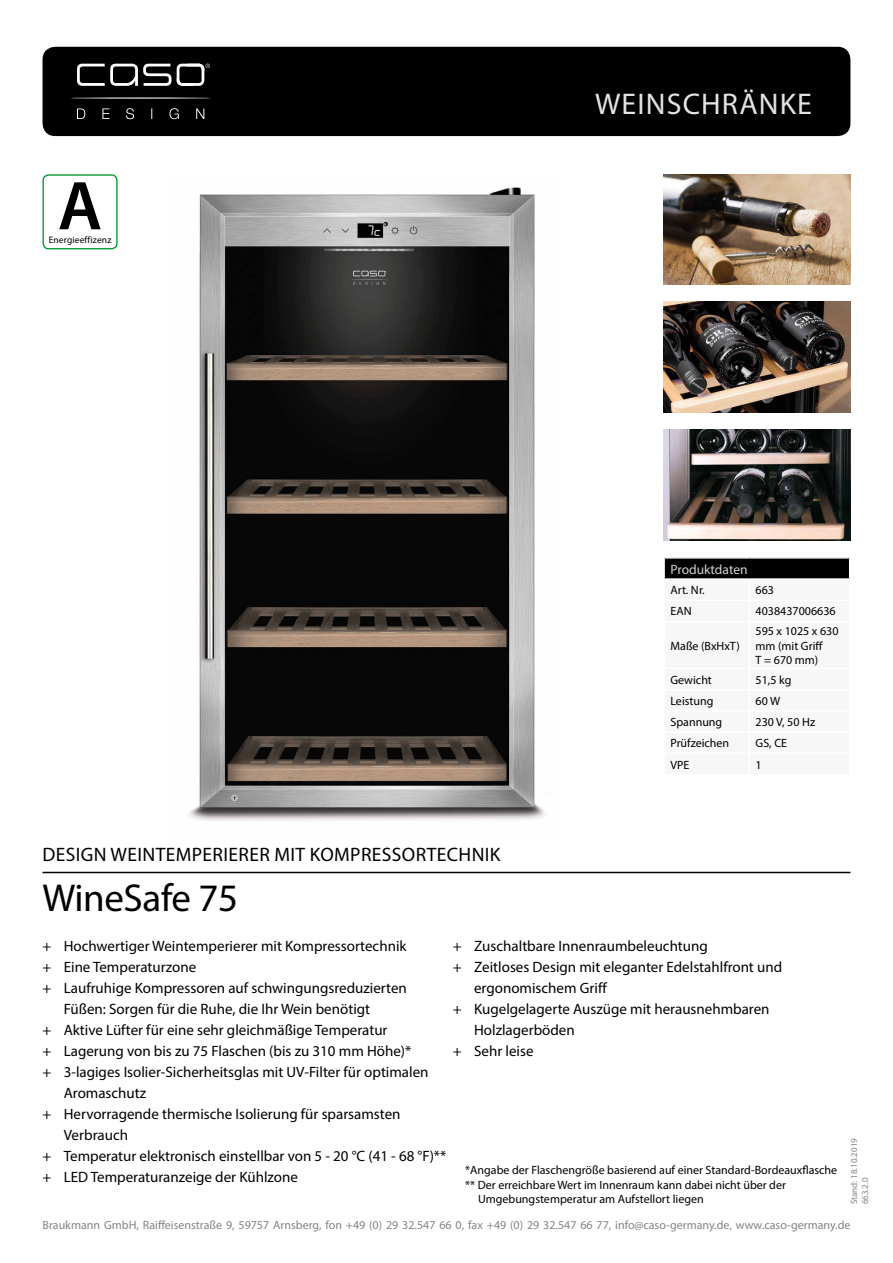
<style>
.page{position:relative;width:893px;height:1263px;background:#fff}
.page>*{position:absolute;margin:0;border:0;box-sizing:border-box;transform-origin:0 0}
.t1{font:600 69.6px "Myriad Pro";color:#000}
.t2{font:39px "Myriad Pro";letter-spacing:-.01em;color:#000}
.t3{font:30px "Myriad Pro";letter-spacing:.04em;color:#e3e3e3}
.t4{font:19.5px "Myriad Pro";letter-spacing:.02em;color:#000}
.t5{font:15px "Myriad Pro";color:#000}
.t6{font:13.5px "Myriad Pro";color:#d2d2d2}
.t7{font:12px/14.4px "Myriad Pro";color:#000}
.t8{font:12px "Myriad Pro";color:#848484}
.t9{font:9.45px "Myriad Pro";letter-spacing:.02em;color:#000}
.t10{font:9px/10.8px "Myriad Pro";color:#848484}
</style>
<div class="page">
<hr style="left:43px;top:872px;width:807px;height:1px;background:#000">
<div style="left:43px;top:47px;width:807px;height:89px;background:#000;border-radius:13px"></div>
<img style="left:189px;top:187px;width:356px;height:634px">
<div style="left:43px;top:174px;width:75px;height:75px;border:1px solid #009a2f;border-radius:5px"></div>
<img style="left:663px;top:429px;width:187px;height:111px">
<hr style="left:70px;top:97px;width:141px;height:2px;background:#fff;border-radius:50%">
<svg style="left:77px;top:64px;width:133px;height:22px"></svg>
<svg style="left:77px;top:108px;width:127px;height:11px"></svg>
<img style="left:663px;top:302px;width:187px;height:110px">
<img style="left:663px;top:174px;width:187px;height:111px">
<div style="left:664px;top:559px;width:186px;height:20px;background:#000"></div>
<h1 class="t1" style="left:58px;top:162px;width:46px">A</h1>
<p class="t9" style="left:49px;top:234px;width:64px">Energieeffizenz</p>
<h3 class="t3" style="left:595px;top:85px;width:218px">WEINSCHRÄNKE</h3>
<h3 class="t4" style="left:43px;top:842px;width:459px">DESIGN WEINTEMPERIERER MIT KOMPRESSORTECHNIK</h3>
<h2 class="t2" style="left:43px;top:873px;width:197px">WineSafe 75</h2>
<p class="t6" style="left:670px;top:561px;width:79px">Produktdaten</p>
<p class="t7" style="left:670px;top:583px;width:36px">Art. Nr.</p>
<p class="t7" style="left:756px;top:583px;width:20px">663</p>
<p class="t7" style="left:670px;top:604px;width:23px">EAN</p>
<p class="t7" style="left:756px;top:604px;width:82px">4038437006636</p>
<p class="t7" style="left:670px;top:638px;width:71px">Maße (BxHxT)</p>
<p class="t7" style="left:756px;top:624px;width:84px">595 x 1025 x 630 mm (mit Griff<br>T = 670 mm)</p>
<p class="t7" style="left:670px;top:672px;width:43px">Gewicht</p>
<p class="t7" style="left:756px;top:672px;width:37px">51,5 kg</p>
<p class="t7" style="left:670px;top:693px;width:45px">Leistung</p>
<p class="t7" style="left:756px;top:693px;width:26px">60 W</p>
<p class="t7" style="left:670px;top:715px;width:53px">Spannung</p>
<p class="t7" style="left:756px;top:715px;width:61px">230 V, 50 Hz</p>
<p class="t7" style="left:670px;top:736px;width:60px">Prüfzeichen</p>
<p class="t7" style="left:756px;top:736px;width:33px">GS, CE</p>
<p class="t7" style="left:670px;top:757px;width:20px">VPE</p>
<p class="t7" style="left:756px;top:757px;width:8px">1</p>
<p class="t5" style="left:43px;top:937px;width:366px">+ Hochwertiger Weintemperierer mit Kompressortechnik</p>
<p class="t5" style="left:43px;top:958px;width:155px">+ Eine Temperaturzone</p>
<p class="t5" style="left:43px;top:979px;width:366px">+ Laufruhige Kompressoren auf schwingungsreduzierten</p>
<p class="t5" style="left:64px;top:1000px;width:308px">Füßen: Sorgen für die Ruhe, die Ihr Wein benötigt</p>
<p class="t5" style="left:43px;top:1021px;width:346px">+ Aktive Lüfter für eine sehr gleichmäßige Temperatur</p>
<p class="t5" style="left:43px;top:1042px;width:370px">+ Lagerung von bis zu 75 Flaschen (bis zu 310 mm Höhe)*</p>
<p class="t5" style="left:43px;top:1063px;width:388px">+ 3-lagiges Isolier-Sicherheitsglas mit UV-Filter für optimalen</p>
<p class="t5" style="left:64px;top:1084px;width:84px">Aromaschutz</p>
<p class="t5" style="left:43px;top:1105px;width:360px">+ Hervorragende thermische Isolierung für sparsamsten</p>
<p class="t5" style="left:64px;top:1126px;width:66px">Verbrauch</p>
<p class="t5" style="left:43px;top:1147px;width:405px">+ Temperatur elektronisch einstellbar von 5 - 20 °C (41 - 68 °F)**</p>
<p class="t5" style="left:43px;top:1168px;width:257px">+ LED Temperaturanzeige der Kühlzone</p>
<p class="t8" style="left:43px;top:1217px;width:809px">Braukmann GmbH, Raiffeisenstraße 9, 59757 Arnsberg, fon +49 (0) 29 32.547 66 0, fax +49 (0) 29 32.547 66 77, info@caso-germany.de, www.caso-germany.de</p>
<p class="t5" style="left:453px;top:937px;width:256px">+ Zuschaltbare Innenraumbeleuchtung</p>
<p class="t5" style="left:453px;top:958px;width:331px">+ Zeitloses Design mit eleganter Edelstahlfront und</p>
<p class="t5" style="left:474px;top:979px;width:134px">ergonomischem Griff</p>
<p class="t5" style="left:453px;top:1000px;width:318px">+ Kugelgelagerte Auszüge mit herausnehmbaren</p>
<p class="t5" style="left:474px;top:1021px;width:102px">Holzlagerböden</p>
<p class="t5" style="left:453px;top:1042px;width:82px">+ Sehr leise</p>
<p class="t10" style="left:849px;top:1204px;width:68px;rotate:-90deg">Stand: 18.10.2019<br>663.2.0</p>
<p class="t7" style="left:465px;top:1163px;width:373px">*Angabe der Flaschengröße basierend auf einer Standard-Bordeauxflasche</p>
<p class="t7" style="left:465px;top:1177px;width:322px">** Der erreichbare Wert im Innenraum kann dabei nicht über der</p>
<p class="t7" style="left:478px;top:1192px;width:227px">Umgebungstemperatur am Aufstellort liegen</p>
</div>
